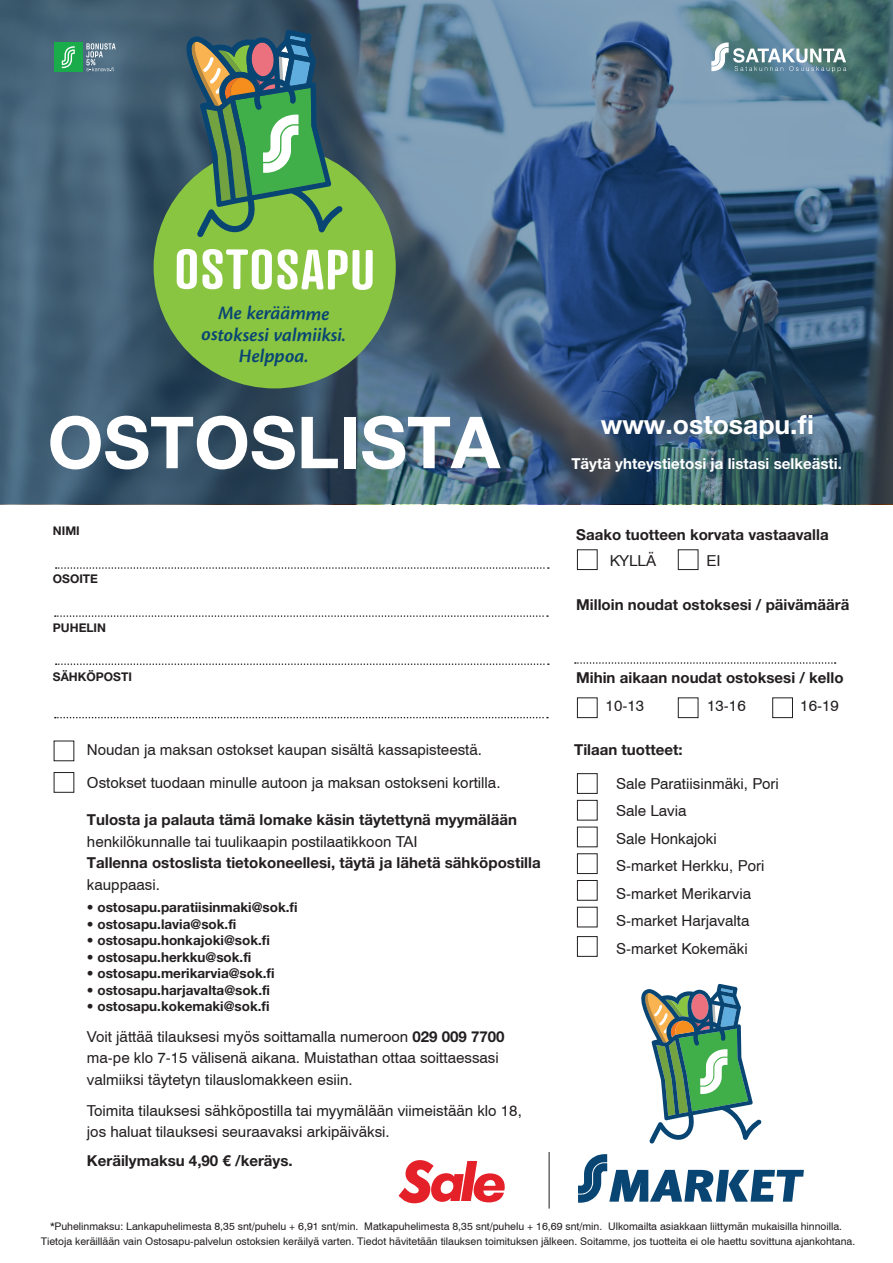
<style>
.page{position:relative;width:893px;height:1263px;background:#fff}
.page>*{position:absolute;margin:0;border:0;box-sizing:border-box;transform-origin:0 0}
.t1{font:700 71.85px "Helvetica Neue LT Pro";color:#fff}
.t2{font:600 54.9px "Atrament";letter-spacing:.025em;color:#fff}
.t3{font:700 26.55px "Helvetica Neue LT Pro";color:#fff}
.t4{font:italic 600 19.8px/21.3px "Cronos Pro";letter-spacing:-.005em;color:#094573;text-align:center}
.t5{font:15.15px/27.5px "Helvetica";color:#231f20}
.t6{font:700 15.15px/21.6px "Helvetica Neue LT Pro";color:#231f20}
.t7{font:700 15.15px "Helvetica Neue LT Pro";color:#fff}
.t8{font:700 13.5px "Helvetica Neue LT Pro";color:#231f20}
.t9{font:700 12px "Helvetica Neue LT Pro";color:#231f20}
.t10{font:10.5px/14.5px "Helvetica";color:#231f20;text-align:center}
.s1{font-family:"Helvetica";font-weight:400}
.s2{font-family:"Helvetica Neue LT Pro";font-weight:700}
</style>
<div class="page">
<svg style="left:0;top:0;width:893px;height:504px;background:#44627b"></svg>
<svg style="left:399px;top:1160px;width:106px;height:43px"></svg>
<svg style="left:711px;top:43px;width:135px;height:29px"></svg>
<div style="left:54px;top:43px;width:29px;height:29px;background:#1aab4b"></div>
<svg style="left:62px;top:46px;width:13px;height:22px"></svg>
<svg style="left:86px;top:43px;width:30px;height:29px"></svg>
<div style="left:153px;top:146px;width:243px;height:243px;background:#8ac542;border-radius:50%"></div>
<svg style="left:180px;top:30px;width:163px;height:207px"></svg>
<svg style="left:56px;top:567px;width:493px;height:2px"></svg>
<svg style="left:55px;top:615px;width:493px;height:2px"></svg>
<svg style="left:55px;top:717px;width:493px;height:1px"></svg>
<div style="left:577px;top:549px;width:20px;height:21px;border:1px solid #231f20"></div>
<div style="left:678px;top:549px;width:20px;height:21px;border:1px solid #231f20"></div>
<svg style="left:575px;top:662px;width:261px;height:2px"></svg>
<div style="left:577px;top:697px;width:20px;height:21px;border:1px solid #231f20"></div>
<div style="left:678px;top:697px;width:20px;height:21px;border:1px solid #231f20"></div>
<div style="left:772px;top:697px;width:21px;height:21px;border:1px solid #231f20"></div>
<div style="left:54px;top:772px;width:20px;height:21px;border:1px solid #231f20"></div>
<svg style="left:56px;top:663px;width:493px;height:2px"></svg>
<div style="left:577px;top:773px;width:20px;height:21px;border:1px solid #231f20"></div>
<div style="left:577px;top:800px;width:20px;height:20px;border:1px solid #231f20"></div>
<svg style="left:578px;top:1154px;width:226px;height:49px"></svg>
<hr style="left:549px;top:1152px;width:1px;height:56px;background:#231f20">
<div style="left:577px;top:827px;width:20px;height:20px;border:1px solid #231f20"></div>
<div style="left:577px;top:853px;width:20px;height:21px;border:1px solid #231f20"></div>
<div style="left:577px;top:880px;width:20px;height:20px;border:1px solid #231f20"></div>
<div style="left:577px;top:907px;width:20px;height:20px;border:1px solid #231f20"></div>
<svg style="left:641px;top:984px;width:121px;height:159px"></svg>
<div style="left:577px;top:936px;width:20px;height:21px;border:1px solid #231f20"></div>
<p class="t2" style="left:174px;top:235px;width:202px">OSTOSAPU</p>
<p class="t4" style="left:202px;top:303px;width:146px">Me keräämme ostoksesi valmiiksi.<br>Helppoa.</p>
<p class="t1" style="left:48px;top:398px;width:454px">OSTOSLISTA</p>
<p class="t9" style="left:53px;top:523px;width:28px">NIMI</p>
<p class="t9" style="left:53px;top:572px;width:47px">OSOITE</p>
<p class="t9" style="left:53px;top:620px;width:55px">PUHELIN</p>
<p class="t9" style="left:53px;top:669px;width:80px">SÄHKÖPOSTI</p>
<p class="t5" style="left:87px;top:736px;width:397px">Noudan ja maksan ostokset kaupan sisältä kassapisteestä.</p>
<p class="t5" style="left:87px;top:769px;width:415px">Ostokset tuodaan minulle autoon ja maksan ostokseni kortilla.</p>
<p class="t6" style="left:87px;top:808px;width:455px">Tulosta ja palauta tämä lomake käsin täytettynä myymälään <span class="s1">henkilökunnalle tai tuulikaapin postilaatikkoon TAI<br></span>Tallenna ostoslista tietokoneellesi, täytä ja lähetä sähköpostilla <span class="s1">kauppaasi.</span></p>
<p class="t8" style="left:87px;top:899px;width:212px">• ostosapu.paratiisinmaki@sok.fi</p>
<p class="t8" style="left:87px;top:915px;width:151px">• ostosapu.lavia@sok.fi</p>
<p class="t8" style="left:87px;top:932px;width:184px">• ostosapu.honkajoki@sok.fi</p>
<p class="t8" style="left:87px;top:948px;width:166px">• ostosapu.herkku@sok.fi</p>
<p class="t8" style="left:87px;top:965px;width:189px">• ostosapu.merikarvia@sok.fi</p>
<p class="t8" style="left:87px;top:981px;width:185px">• ostosapu.harjavalta@sok.fi</p>
<p class="t8" style="left:87px;top:998px;width:184px">• ostosapu.kokemaki@sok.fi</p>
<p class="t5" style="left:87px;top:1025px;width:419px;line-height:21.6px">Voit jättää tilauksesi myös soittamalla numeroon <span class="s2">029 009 7700 </span>ma-pe klo 7-15 välisenä aikana. Muistathan ottaa soittaessasi valmiiksi täytetyn tilauslomakkeen esiin.</p>
<p class="t5" style="left:87px;top:1099px;width:436px;line-height:21.6px">Toimita tilauksesi sähköpostilla tai myymälään viimeistään klo 18, jos haluat tilauksesi seuraavaksi arkipäiväksi.</p>
<p class="t6" style="left:87px;top:1149px;width:207px">Keräilymaksu 4,90 € /keräys.</p>
<p class="t3" style="left:601px;top:408px;width:215px">www.ostosapu.fi</p>
<p class="t7" style="left:571px;top:454px;width:272px">Täytä yhteystietosi ja listasi selkeästi.</p>
<p class="t6" style="left:610px;top:521px;width:220px;line-height:26.4px;text-indent:-34px">Saako tuotteen korvata vastaavalla<br><span class="s1">KYLLÄ</span></p>
<p class="t5" style="left:706px;top:547px;width:16px">EI</p>
<p class="t6" style="left:576px;top:594px;width:275px">Milloin noudat ostoksesi / päivämäärä</p>
<p class="t6" style="left:606px;top:664px;width:240px;line-height:27.9px;text-indent:-29px">Mihin aikaan noudat ostoksesi / kello<br><span class="s1">10-13</span></p>
<p class="t5" style="left:707px;top:692px;width:40px">13-16</p>
<p class="t5" style="left:800px;top:692px;width:40px">16-19</p>
<p class="t6" style="left:574px;top:738px;width:110px">Tilaan tuotteet:</p>
<p class="t5" style="left:616px;top:769px;width:164px">Sale Paratiisinmäki, Pori<br>Sale Lavia<br>Sale Honkajoki<br>S-market Herkku, Pori<br>S-market Merikarvia<br>S-market Harjavalta<br>S-market Kokemäki</p>
<p class="t10" style="left:41px;top:1219px;width:816px">*Puhelinmaksu: Lankapuhelimesta 8,35 snt/puhelu + 6,91 snt/min. Matkapuhelimesta 8,35 snt/puhelu + 16,69 snt/min. Ulkomailta asiakkaan liittymän mukaisilla hinnoilla.<br>Tietoja keräillään vain Ostosapu-palvelun ostoksien keräilyä varten. Tiedot hävitetään tilauksen toimituksen jälkeen. Soitamme, jos tuotteita ei ole haettu sovittuna ajankohtana.</p>
</div>
